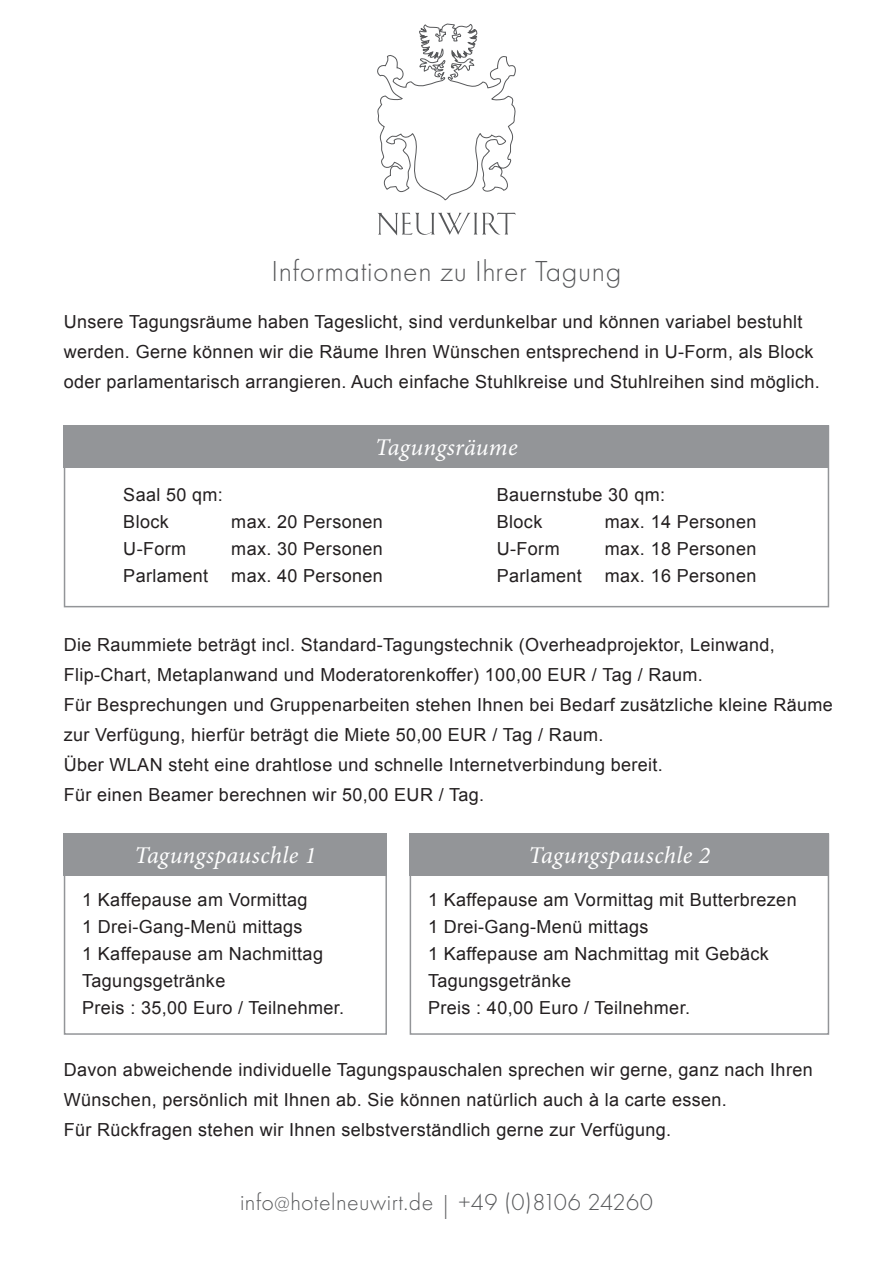
<style>
.page{position:relative;width:893px;height:1263px;background:#fff}
.page>*{position:absolute;margin:0;border:0;box-sizing:border-box;transform-origin:0 0}
.t1{font:300 30px "Futura PT";letter-spacing:.02em;color:#57585a}
.t2{font:italic 24px "Minion Pro";letter-spacing:.01em;color:#fff}
.t3{font:300 24px "Futura PT";letter-spacing:.02em;color:#57585a}
.t4{font:18px/27px "Arial";letter-spacing:.02em;color:#231f20}
.s1{font-size:21px}
</style>
<div class="page">
<div style="left:64px;top:425px;width:765px;height:182px;border:2px solid #939598"></div>
<div style="left:64px;top:425px;width:765px;height:43px;background:#939598"></div>
<div style="left:64px;top:833px;width:323px;height:202px;border:2px solid #939598"></div>
<div style="left:64px;top:833px;width:323px;height:43px;background:#939598"></div>
<svg style="left:377px;top:24px;width:139px;height:176px"></svg>
<svg style="left:378px;top:213px;width:138px;height:23px"></svg>
<div style="left:410px;top:833px;width:419px;height:202px;border:2px solid #939598"></div>
<div style="left:410px;top:833px;width:419px;height:43px;background:#939598"></div>
<h1 class="t1" style="left:272px;top:254px;width:351px">Informationen zu Ihrer Tagung</h1>
<p class="t4" style="left:64px;top:307px;width:757px;line-height:30px">Unsere Tagungsräume haben Tageslicht, sind verdunkelbar und können variabel bestuhlt werden. Gerne können wir die Räume Ihren Wünschen entsprechend in U-Form, als Block oder parlamentarisch arrangieren. Auch einfache Stuhlkreise und Stuhlreihen sind möglich.</p>
<p class="t4" style="left:123px;top:482px;width:101px">Saal 50 qm:<br>Block</p>
<h2 class="t2" style="left:375px;top:431px;width:144px">Tagungsräume</h2>
<p class="t4" style="left:231px;top:509px;width:153px">max. 20 Personen</p>
<p class="t4" style="left:497px;top:482px;width:170px">Bauernstube 30 qm:<br>Block</p>
<p class="t4" style="left:605px;top:509px;width:153px">max. 14 Personen</p>
<p class="t4" style="left:123px;top:536px;width:64px">U-Form</p>
<p class="t4" style="left:231px;top:536px;width:153px">max. 30 Personen</p>
<p class="t4" style="left:123px;top:563px;width:86px">Parlament</p>
<p class="t4" style="left:231px;top:563px;width:153px">max. 40 Personen</p>
<p class="t4" style="left:497px;top:536px;width:64px">U-Form</p>
<p class="t4" style="left:605px;top:536px;width:153px">max. 18 Personen</p>
<p class="t4" style="left:497px;top:563px;width:86px">Parlament</p>
<p class="t4" style="left:605px;top:563px;width:153px">max. 16 Personen</p>
<p class="t4" style="left:64px;top:630px;width:770px;line-height:30px">Die Raummiete beträgt incl. Standard-Tagungstechnik (Overheadprojektor, Leinwand, Flip-Chart, Metaplanwand und Moderatorenkoffer) 100,00 EUR / Tag / Raum.<br>Für Besprechungen und Gruppenarbeiten stehen Ihnen bei Bedarf zusätzliche kleine Räume zur Verfügung, hierfür beträgt die Miete 50,00 EUR / Tag / Raum.<br>Über WLAN steht eine drahtlose und schnelle Internetverbindung bereit.<br>Für einen Beamer berechnen wir 50,00 EUR / Tag.</p>
<h2 class="t2" style="left:134px;top:839px;width:183px">Tagungspauschle 1</h2>
<p class="t4" style="left:82px;top:886px;width:263px">1 Kaffepause am Vormittag<br>1 Drei-Gang-Menü mittags<br>1 Kaffepause am Nachmittag<br>Tagungsgetränke<br>Preis : 35,00 Euro / Teilnehmer.</p>
<h2 class="t2" style="left:529px;top:839px;width:183px">Tagungspauschle 2</h2>
<p class="t4" style="left:428px;top:886px;width:370px">1 Kaffepause am Vormittag mit Butterbrezen<br>1 Drei-Gang-Menü mittags<br>1 Kaffepause am Nachmittag mit Gebäck<br>Tagungsgetränke<br>Preis : 40,00 Euro / Teilnehmer.</p>
<p class="t4" style="left:64px;top:1055px;width:750px;line-height:30px">Davon abweichende individuelle Tagungspauschalen sprechen wir gerne, ganz nach Ihren<br>Wünschen, persönlich mit Ihnen ab. Sie können natürlich auch à la carte essen.<br>Für Rückfragen stehen wir Ihnen selbstverständlich gerne zur Verfügung.</p>
<h2 class="t3" style="left:240px;top:1189px;width:414px">info<span class="s1">@</span>hotelneuwirt.de | +49 (0)8106 24260</h2>
</div>
